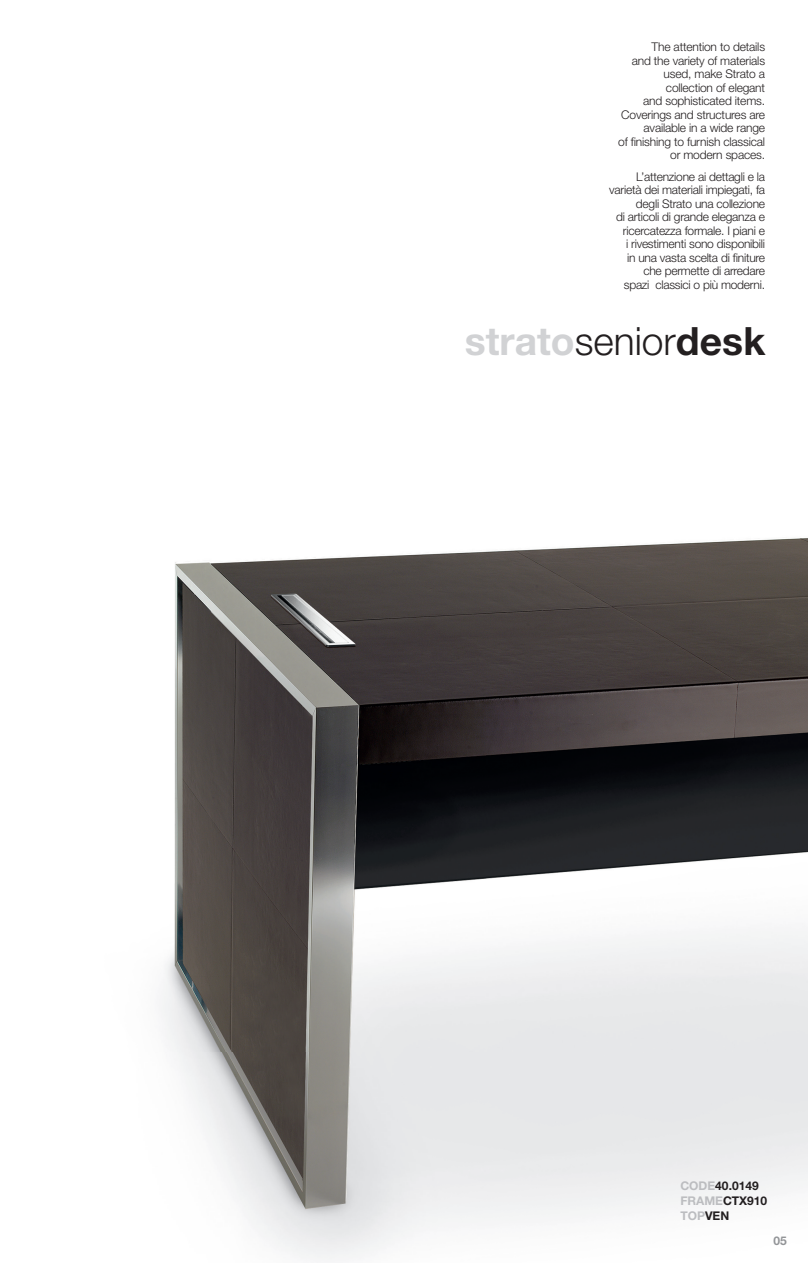
<style>
.page{position:relative;width:808px;height:1263px;background:#fff}
.page>*{position:absolute;margin:0;border:0;box-sizing:border-box;transform-origin:0 0}
.t1{font:700 39px "Helvetica Neue LT Std";color:#d1d2d4}
.t2{font:300 12px/13.5px "Helvetica Neue LT Std";letter-spacing:-.02em;color:#231f20;text-align:right}
.t3{font:700 12px/15px "Helvetica Neue LT Std";color:#231f20}
.t4{font:700 12px "Helvetica Neue LT Std";color:#939598}
.s1{font-weight:300;color:#231f20}
.s2{color:#231f20}
.s3{color:#bcbdc0}
</style>
<div class="page">
<img style="left:161px;top:538px;width:647px;height:722px">
<p class="t2" style="left:618px;top:40px;width:148px">The attention to details<br>and the variety of materials used, make Strato a collection of elegant<br>and sophisticated items.<br>Coverings and structures are available in a wide range<br>of finishing to furnish classical or modern spaces.</p>
<p class="t2" style="left:609px;top:169px;width:157px">L’attenzione ai dettagli e la varietà dei materiali impiegati, fa degli Strato una collezione<br>di articoli di grande eleganza e ricercatezza formale. I piani e<br>i rivestimenti sono disponibili<br>in una vasta scelta di finiture che permette di arredare<br>spazi classici o più moderni.</p>
<h1 class="t1" style="left:465px;top:317px;width:302px">strato<span class="s1">senior</span><span class="s2">desk</span></h1>
<p class="t3" style="left:680px;top:1178px;width:88px"><span class="s3">CODE</span>40.0149<br><span class="s3">FRAME</span>CTX910<br><span class="s3">TOP</span>VEN</p>
<p class="t4" style="left:773px;top:1233px;width:15px">05</p>
</div>
